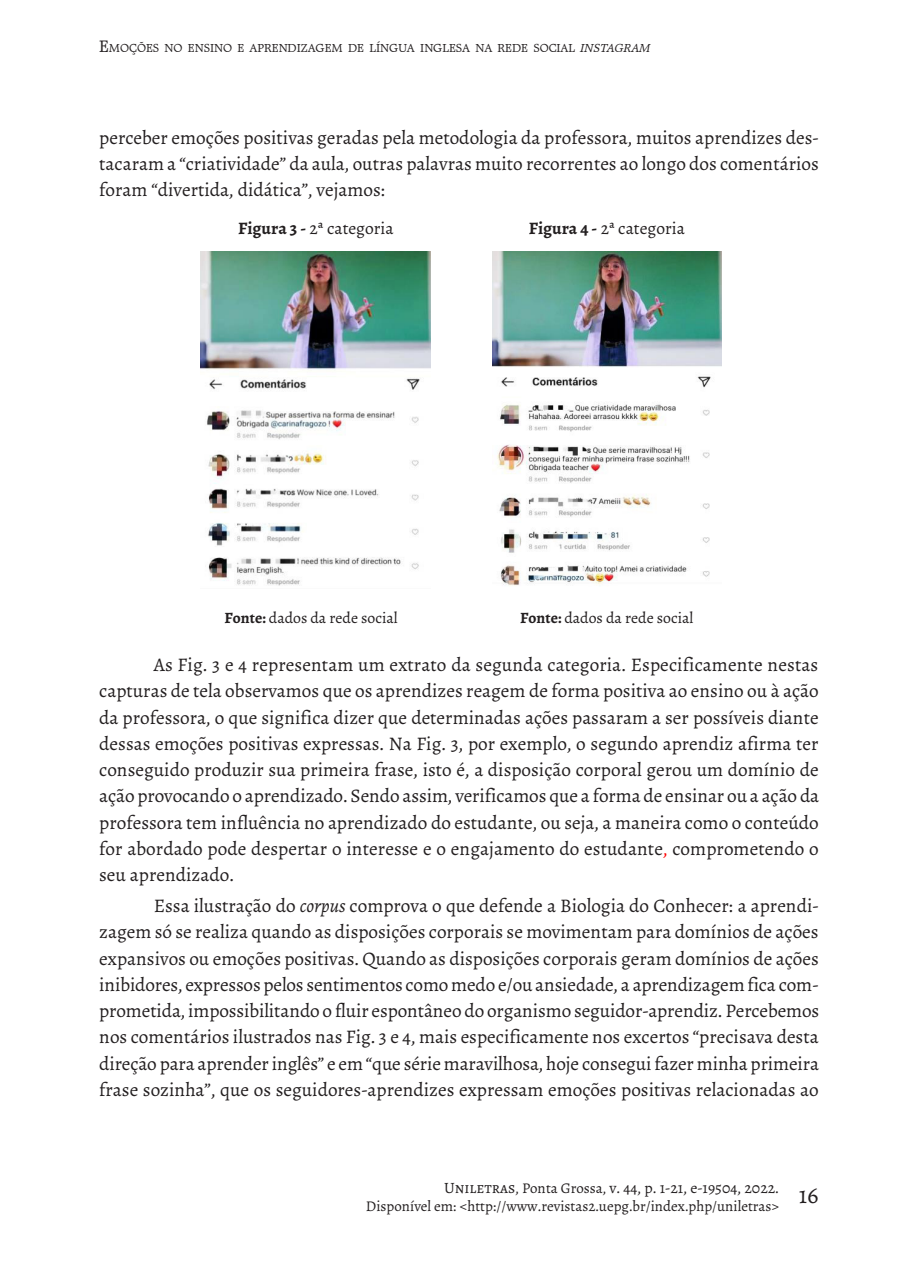
<style>
.page{position:relative;width:918px;height:1265px;background:#fff}
.page>*{position:absolute;margin:0;border:0;box-sizing:border-box;transform-origin:0 0}
.t1{font:24.5px "Alegreya";color:#231f20}
.Texto{font:19.25px/26.2px "Alegreya";color:#231f20;text-align:justify}
.Legenda{font:17.5px "Alegreya";color:#231f20}
.fonte{font:15.75px "Alegreya";color:#231f20}
.t2{font:14.88px "Alegreya";color:#231f20}
.t3{font:11.72px "Matt Antique BT";color:#231f20}
.s1{font-size:16.62px}
.s2{font-style:italic}
.s3{font-weight:700}
.s4{color:#f00}
.s5{font-family:"Alegreya SC"}
.s6{font-family:"Alegreya SC";font-size:14.88px}
.s7{font-size:14.88px}
</style>
<div class="page">
<img style="left:200px;top:252px;width:230px;height:334px">
<img style="left:492px;top:252px;width:229px;height:334px">
<p class="t3" style="left:99px;top:41px;width:552px"><span class="s1">E</span>MOÇÕES NO ENSINO E APRENDIZAGEM DE LÍNGUA INGLESA NA REDE SOCIAL <span class="s2">INSTAGRAM</span></p>
<p class="Texto" style="left:99px;top:124px;width:721px">perceber emoções positivas geradas pela metodologia da professora, muitos aprendizes des&shy;tacaram a “criatividade” da aula, outras palavras muito recorrentes ao longo dos comentários foram “divertida, didática”, vejamos:</p>
<p class="Legenda" style="left:238px;top:217px;width:157px"><span class="s3">Figura 3 -</span> 2ª categoria</p>
<p class="Legenda" style="left:529px;top:217px;width:158px"><span class="s3">Figura 4 -</span> 2ª categoria</p>
<p class="fonte" style="left:225px;top:608px;width:175px"><span class="s3">Fonte:</span> dados da rede social</p>
<p class="fonte" style="left:520px;top:608px;width:175px"><span class="s3">Fonte:</span> dados da rede social</p>
<p class="Texto" style="left:99px;top:652px;width:721px;text-indent:55px">As Fig. 3 e 4 representam um extrato da segunda categoria. Especificamente nestas capturas de tela observamos que os aprendizes reagem de forma positiva ao ensino ou à ação da professora, o que significa dizer que determinadas ações passaram a ser possíveis diante dessas emoções positivas expressas. Na Fig. 3, por exemplo, o segundo aprendiz afirma ter conseguido produzir sua primeira frase, isto é, a disposição corporal gerou um domínio de ação provocando o aprendizado. Sendo assim, verificamos que a forma de ensinar ou a ação da professora tem influência no aprendizado do estudante, ou seja, a maneira como o conteúdo for abordado pode despertar o interesse e o engajamento do estudante<span class="s4">,</span> comprometendo o seu aprendizado.</p>
<p class="Texto" style="left:99px;top:893px;width:721px;text-indent:55px">Essa ilustração do <span class="s2">corpus</span> comprova o que defende a Biologia do Conhecer: a aprendi&shy;zagem só se realiza quando as disposições corporais se movimentam para domínios de ações expansivos ou emoções positivas. Quando as disposições corporais geram domínios de ações inibidores, expressos pelos sentimentos como medo e/ou ansiedade, a aprendizagem fica com&shy;prometida, impossibilitando o fluir espontâneo do organismo seguidor-aprendiz. Percebemos nos comentários ilustrados nas Fig. 3 e 4, mais especificamente nos excertos “precisava desta direção para aprender inglês” e em “que série maravilhosa, hoje consegui fazer minha primeira frase sozinha”, que os seguidores-aprendizes expressam emoções positivas relacionadas ao</p>
<p class="fonte" style="left:444px;top:1178px;width:336px"><span class="s5">Uniletras</span><span class="s6">,</span> <span class="s7">Ponta Grossa,</span> v. 44, p. 1-21, e-19504, 2022.</p>
<p class="t2" style="left:366px;top:1197px;width:415px">Disponível em<span class="s5">:</span> &lt;http://www.revistas2.uepg.br/index.php/uniletras&gt;</p>
<p class="t1" style="left:799px;top:1180px;width:21px">16</p>
</div>
